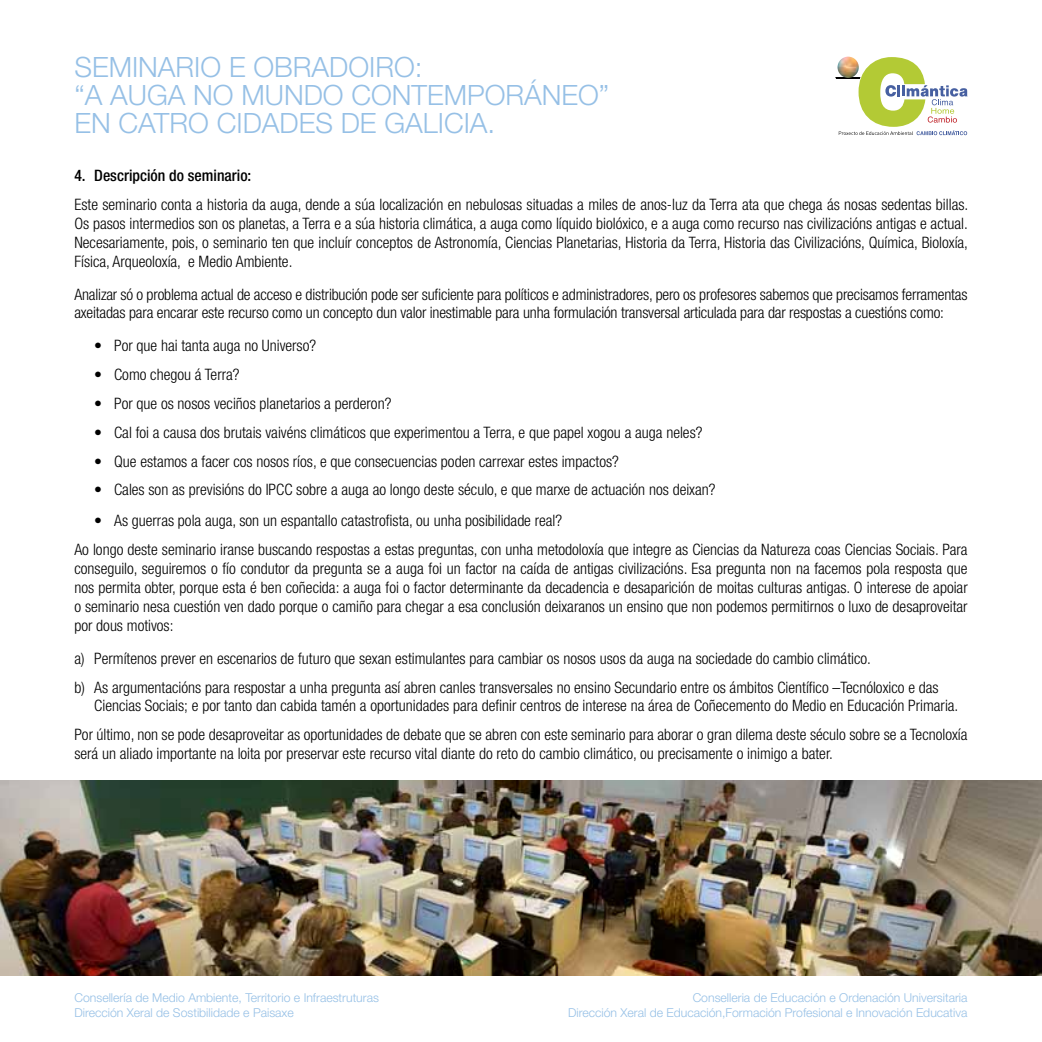
<style>
.page{position:relative;width:1042px;height:1042px;background:#fff}
.page>*{position:absolute;margin:0;border:0;box-sizing:border-box;transform-origin:0 0}
.t1{font:300 28px/28px "Helvetica Neue";color:#96c0e6}
.t2{font:300 condensed 15.75px/18.9px "Helvetica Neue";color:#000}
.t3{font:500 condensed 15.75px "Helvetica Neue";color:#000}
.t4{font:300 12.25px/14.7px "Helvetica Neue";color:#96c0e6}
</style>
<div class="page">
<hr style="left:835px;top:77px;width:25px;height:2px;background:#000;border-radius:50%">
<svg style="left:838px;top:57px;width:129px;height:78px"></svg>
<img style="left:0;top:780px;width:1042px;height:196px">
<h1 class="t1" style="left:74px;top:53px;width:536px">SEMINARIO E OBRADOIRO:<br>“A AUGA NO MUNDO CONTEMPORÁNEO”<br>EN CATRO CIDADES DE GALICIA.</h1>
<p class="t3" style="left:74px;top:166px;width:178px">4. Descripción do seminario:</p>
<p class="t2" style="left:74px;top:195px;width:895px;text-align:justify">Este seminario conta a historia da auga, dende a súa localización en nebulosas situadas a miles de anos-luz da Terra ata que chega ás nosas sedentas billas.<br>Os pasos intermedios son os planetas, a Terra e a súa historia climática, a auga como líquido biolóxico, e a auga como recurso nas civilizacións antigas e actual.<br>Necesariamente, pois, o seminario ten que incluír conceptos de Astronomía, Ciencias Planetarias, Historia da Terra, Historia das Civilizacións, Química, Bioloxía, Física, Arqueoloxía, e Medio Ambiente.</p>
<p class="t2" style="left:74px;top:284px;width:894px">Analizar só o problema actual de acceso e distribución pode ser suficiente para políticos e administradores, pero os profesores sabemos que precisamos ferramentas axeitadas para encarar este recurso como un concepto dun valor inestimable para unha formulación transversal articulada para dar respostas a cuestións como:</p>
<p class="t2" style="left:94px;top:336px;width:223px">• Por que hai tanta auga no Universo?</p>
<p class="t2" style="left:94px;top:365px;width:147px">• Como chegou á Terra?</p>
<p class="t2" style="left:94px;top:394px;width:299px">• Por que os nosos veciños planetarios a perderon?</p>
<p class="t2" style="left:94px;top:423px;width:610px">• Cal foi a causa dos brutais vaivéns climáticos que experimentou a Terra, e que papel xogou a auga neles?</p>
<p class="t2" style="left:94px;top:451px;width:526px">• Que estamos a facer cos nosos ríos, e que consecuencias poden carrexar estes impactos?</p>
<p class="t2" style="left:94px;top:480px;width:623px">• Cales son as previsións do IPCC sobre a auga ao longo deste século, e que marxe de actuación nos deixan?</p>
<p class="t2" style="left:74px;top:506px;width:895px;line-height:28.9px;text-indent:20px">• As guerras pola auga, son un espantallo catastrofista, ou unha posibilidade real?<br>Ao longo deste seminario iranse buscando respostas a estas preguntas, con unha metodoloxía que integre as Ciencias da Natureza coas Ciencias Sociais. Para</p>
<p class="t2" style="left:74px;top:559px;width:895px;text-align:justify">conseguilo, seguiremos o fío condutor da pregunta se a auga foi un factor na caída de antigas civilizacións. Esa pregunta non na facemos pola resposta que nos permita obter, porque esta é ben coñecida: a auga foi o factor determinante da decadencia e desaparición de moitas culturas antigas. O interese de apoiar o seminario nesa cuestión ven dado porque o camiño para chegar a esa conclusión deixaranos un ensino que non podemos permitirnos o luxo de desaproveitar por dous motivos:</p>
<p class="t2" style="left:74px;top:643px;width:866px;line-height:28.9px">a) Permítenos prever en escenarios de futuro que sexan estimulantes para cambiar os nosos usos da auga na sociedade do cambio climático.<br>b) As argumentacións para respostar a unha pregunta así abren canles transversales no ensino Secundario entre os ámbitos Científico –Tecnóloxico e das</p>
<p class="t2" style="left:74px;top:691px;width:894px;line-height:28.9px;text-indent:20px">Ciencias Sociais; e por tanto dan cabida tamén a oportunidades para definir centros de interese na área de Coñecemento do Medio en Educación Primaria.<br>Por último, non se pode desaproveitar as oportunidades de debate que se abren con este seminario para aborar o gran dilema deste século sobre se a Tecnoloxía</p>
<p class="t2" style="left:74px;top:744px;width:760px">será un aliado importante na loita por preservar este recurso vital diante do reto do cambio climático, ou precisamente o inimigo a bater.</p>
<p class="t4" style="left:74px;top:990px;width:306px">Consellería de Medio Ambiente, Territorio e Infraestruturas<br>Dirección Xeral de Sostibilidade e Paisaxe</p>
<p class="t4" style="left:568px;top:990px;width:401px;text-align:right">Conselleria de Educación e Ordenación Universitaria<br>Dirección Xeral de Educación,Formación Profesional e Innovación Educativa</p>
</div>
